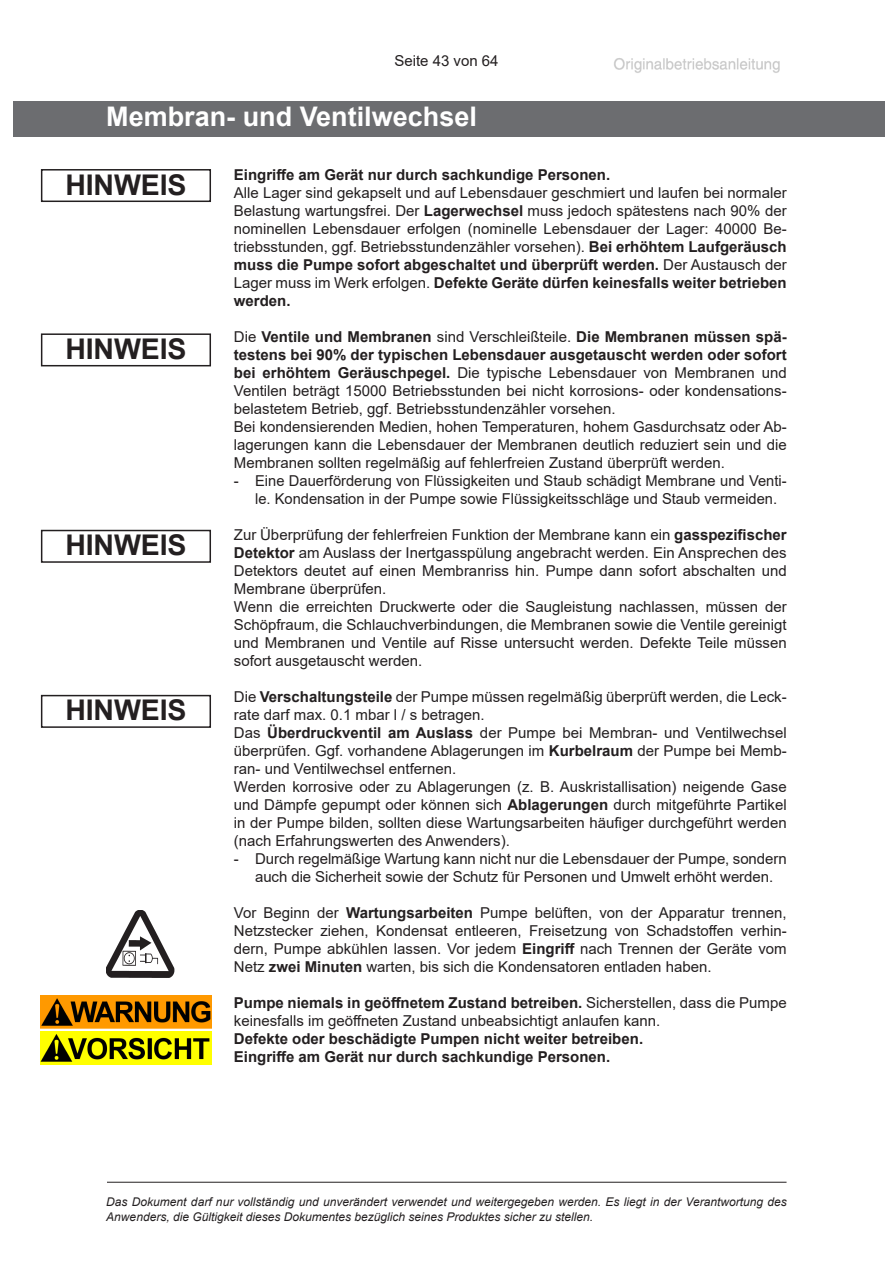
<style>
.page{position:relative;width:893px;height:1263px;background:#fff}
.page>*{position:absolute;margin:0;border:0;box-sizing:border-box;transform-origin:0 0}
.text{font:700 28.5px "Arial";letter-spacing:-.005em;color:#231f20}
.kapitel{font:700 27px "Arial";color:#fff}
.text30{font:15px/18px "Arial";color:#231f20;text-align:justify}
.hand30{font:15px/18px "Arial";color:#231f20}
.text30-2{font:700 15px "Arial";color:#231f20}
.hand30-2{font:700 15px "Arial";color:#231f20}
.t1{font:italic 12px/14.4px "Arial";color:#231f20}
.s1{font-weight:700}
</style>
<div class="page">
<img style="left:614px;top:58px;width:166px;height:15px">
<hr style="left:107px;top:1182px;width:679px;height:1px;background:#231f20">
<img style="left:106px;top:910px;width:68px;height:68px">
<div style="left:41px;top:169px;width:170px;height:33px;border:2px solid #231f20"></div>
<div style="left:41px;top:333px;width:170px;height:33px;border:2px solid #231f20"></div>
<div style="left:41px;top:695px;width:170px;height:33px;border:2px solid #231f20"></div>
<div style="left:41px;top:530px;width:170px;height:33px;border:2px solid #231f20"></div>
<img style="left:41px;top:995px;width:170px;height:33px">
<img style="left:41px;top:1031px;width:170px;height:33px">
<div style="left:13px;top:101px;width:871px;height:36px;background:#6c6d70"></div>
<p class="text30" style="left:394px;top:51px;width:106px">Seite 43 von 64</p>
<p class="kapitel" style="left:106px;top:97px;width:372px">Membran- und Ventilwechsel</p>
<p class="text" style="left:65px;top:164px;width:123px">HINWEIS</p>
<p class="text" style="left:65px;top:329px;width:123px">HINWEIS</p>
<p class="text" style="left:65px;top:525px;width:123px">HINWEIS</p>
<p class="text" style="left:65px;top:690px;width:123px">HINWEIS</p>
<p class="hand30-2" style="left:234px;top:164px;width:378px">Eingriffe am Gerät nur durch sachkundige Personen.</p>
<p class="text30" style="left:234px;top:184px;width:554px">Alle Lager sind gekapselt und auf Lebensdauer geschmiert und laufen bei normaler Belastung wartungsfrei. Der <span class="s1">Lagerwechsel</span> muss jedoch spätestens nach 90% der nominellen Lebensdauer erfolgen (nominelle Lebensdauer der Lager: 40000 Be&shy;triebsstunden, ggf. Betriebsstundenzähler vorsehen). <span class="s1">Bei erhöhtem Laufgeräusch muss die Pumpe sofort abgeschaltet und überprüft werden.</span> Der Austausch der Lager muss im Werk erfolgen. <span class="s1">Defekte Geräte dürfen keinesfalls weiter betrieben werden.</span></p>
<p class="text30" style="left:234px;top:328px;width:554px">Die <span class="s1">Ventile und Membranen</span> sind Verschleißteile. <span class="s1">Die Membranen müssen spä&shy;testens bei 90% der typischen Lebensdauer ausgetauscht werden oder sofort bei erhöhtem Geräuschpegel.</span> Die typische Lebensdauer von Membranen und Ventilen beträgt 15000 Betriebsstunden bei nicht korrosions- oder kondensations&shy;belastetem Betrieb, ggf. Betriebsstundenzähler vorsehen.</p>
<p class="text30" style="left:234px;top:418px;width:554px">Bei kondensierenden Medien, hohen Temperaturen, hohem Gasdurchsatz oder Ab&shy;lagerungen kann die Lebensdauer der Membranen deutlich reduziert sein und die Membranen sollten regelmäßig auf fehlerfreien Zustand überprüft werden.</p>
<p class="hand30" style="left:255px;top:472px;width:533px;text-indent:-21px">- Eine Dauerförderung von Flüssigkeiten und Staub schädigt Membrane und Venti&shy;le. Kondensation in der Pumpe sowie Flüssigkeitsschläge und Staub vermeiden.</p>
<p class="text30" style="left:234px;top:526px;width:554px">Zur Überprüfung der fehlerfreien Funktion der Membrane kann ein <span class="s1">gasspezifischer Detektor</span> am Auslass der Inertgasspülung angebracht werden. Ein Ansprechen des Detektors deutet auf einen Membranriss hin. Pumpe dann sofort abschalten und Membrane überprüfen.</p>
<p class="text30" style="left:234px;top:598px;width:554px">Wenn die erreichten Druckwerte oder die Saugleistung nachlassen, müssen der Schöpfraum, die Schlauchverbindungen, die Membranen sowie die Ventile gereinigt und Membranen und Ventile auf Risse untersucht werden. Defekte Teile müssen sofort ausgetauscht werden.</p>
<p class="text30" style="left:234px;top:688px;width:554px">Die <span class="s1">Verschaltungsteile</span> der Pumpe müssen regelmäßig überprüft werden, die Leck&shy;rate darf max. 0.1 mbar l / s betragen.</p>
<p class="text30" style="left:234px;top:724px;width:554px">Das <span class="s1">Überdruckventil am Auslass</span> der Pumpe bei Membran- und Ventilwechsel überprüfen. Ggf. vorhandene Ablagerungen im <span class="s1">Kurbelraum</span> der Pumpe bei Memb&shy;ran- und Ventilwechsel entfernen.</p>
<p class="text30" style="left:234px;top:778px;width:554px">Werden korrosive oder zu Ablagerungen (z. B. Auskristallisation) neigende Gase und Dämpfe gepumpt oder können sich <span class="s1">Ablagerungen</span> durch mitgeführte Partikel in der Pumpe bilden, sollten diese Wartungsarbeiten häufiger durchgeführt werden (nach Erfahrungswerten des Anwenders).</p>
<p class="hand30" style="left:234px;top:850px;width:554px;text-align:center">- Durch regelmäßige Wartung kann nicht nur die Lebensdauer der Pumpe, sondern auch die Sicherheit sowie der Schutz für Personen und Umwelt erhöht werden.</p>
<p class="text30" style="left:234px;top:904px;width:554px">Vor Beginn der <span class="s1">Wartungsarbeiten</span> Pumpe belüften, von der Apparatur trennen, Netzstecker ziehen, Kondensat entleeren, Freisetzung von Schadstoffen verhin&shy;dern, Pumpe abkühlen lassen. Vor jedem <span class="s1">Eingriff</span> nach Trennen der Geräte vom Netz <span class="s1">zwei Minuten</span> warten, bis sich die Kondensatoren entladen haben.</p>
<p class="text30" style="left:234px;top:994px;width:554px"><span class="s1">Pumpe niemals in geöffnetem Zustand betreiben.</span> Sicherstellen, dass die Pumpe keinesfalls im geöffneten Zustand unbeabsichtigt anlaufen kann.</p>
<p class="text30-2" style="left:234px;top:1028px;width:411px">Defekte oder beschädigte Pumpen nicht weiter betreiben.</p>
<p class="text30-2" style="left:234px;top:1046px;width:378px">Eingriffe am Gerät nur durch sachkundige Personen.</p>
<p class="t1" style="left:106px;top:1195px;width:682px">Das Dokument darf nur vollständig und unverändert verwendet und weitergegeben werden. Es liegt in der Verantwortung des<br>Anwenders, die Gültigkeit dieses Dokumentes bezüglich seines Produktes sicher zu stellen.</p>
</div>
